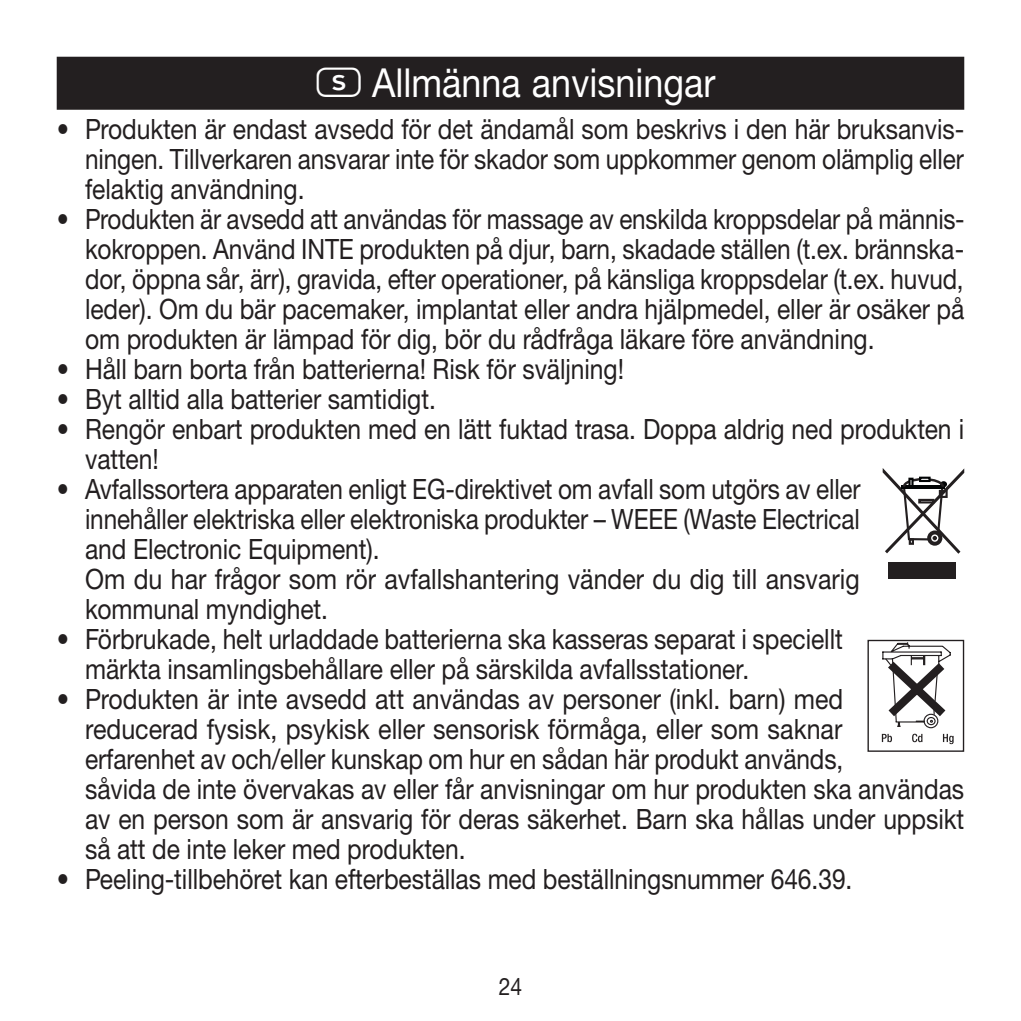
<style>
.page{position:relative;width:1021px;height:1021px;background:#fff}
.page>*{position:absolute;margin:0;border:0;box-sizing:border-box;transform-origin:0 0}
.t1{font:40px "Helvetica Neue LTW1 G";color:#fff;scale:.9 1}
.t2{font:28px/30px "Helvetica Neue LTW1 G";letter-spacing:-.005em;color:#231f20;text-align:justify;scale:.87 1}
.t3{font:28px/30px "Helvetica Neue LTW1 G";letter-spacing:-.005em;color:#231f20;scale:.88 1}
.t4{font:28px/30px "Helvetica Neue LTW1 G";letter-spacing:-.005em;color:#231f20;scale:.89 1}
.t5{font:24px "Helvetica Neue LTW1 G";color:#231f20;scale:.88 1}
.s1{font-family:"Laend Beurer 2012";font-weight:700;font-size:44px}
</style>
<div class="page">
<div style="left:57px;top:57px;width:907px;height:53px;background:#231f20"></div>
<div style="left:888px;top:562px;width:68px;height:16px;background:#231f20"></div>
<svg style="left:882px;top:468px;width:82px;height:85px"></svg>
<div style="left:867px;top:639px;width:97px;height:112px;border:1px solid #231f20"></div>
<svg style="left:879px;top:641px;width:75px;height:103px"></svg>
<h1 class="t1" style="left:317px;top:58px;width:444px"><span class="s1">S</span> Allmänna anvisningar</h1>
<p class="t3" style="left:85px;top:113px;width:1000px;text-align:justify;text-indent:-28px">• Produkten är endast avsedd för det ändamål som beskrivs i den här bruksanvis&shy;ningen. Tillverkaren ansvarar inte för skador som uppkommer genom olämplig eller felaktig användning.</p>
<p class="t2" style="left:85px;top:203px;width:1012px;text-indent:-28px">• Produkten är avsedd att användas för massage av enskilda kroppsdelar på männis&shy;kokroppen. Använd INTE produkten på djur, barn, skadade ställen (t.ex. brännska&shy;dor, öppna sår, ärr), gravida, efter operationer, på känsliga kroppsdelar (t.ex. huvud, leder). Om du bär pacemaker, implantat eller andra hjälpmedel, eller är osäker på om produkten är lämpad för dig, bör du rådfråga läkare före användning.</p>
<p class="t3" style="left:57px;top:353px;width:646px">• Håll barn borta från batterierna! Risk för sväljning!</p>
<p class="t3" style="left:57px;top:383px;width:432px">• Byt alltid alla batterier samtidigt.</p>
<p class="t3" style="left:85px;top:413px;width:1000px;text-indent:-28px">• Rengör enbart produkten med en lätt fuktad trasa. Doppa aldrig ned produkten i vatten!</p>
<p class="t2" style="left:85px;top:473px;width:893px;text-align:left;text-indent:-28px">• Avfallssortera apparaten enligt EG-direktivet om avfall som utgörs av eller innehåller elektriska eller elektroniska produkter – WEEE (Waste Electrical and Electronic Equipment).<br>Om du har frågor som rör avfallshantering vänder du dig till ansvarig kommunal myndighet.</p>
<p class="t3" style="left:85px;top:623px;width:862px;text-indent:-28px">• Förbrukade, helt urladdade batterierna ska kasseras separat i speciellt märkta insamlingsbehållare eller på särskilda avfallsstationer.</p>
<p class="t4" style="left:85px;top:683px;width:989px;text-indent:-28px">• Produkten är inte avsedd att användas av personer (inkl. barn) med<br>reducerad fysisk, psykisk eller sensorisk förmåga, eller som saknar<br>erfarenhet av och/eller kunskap om hur en sådan här produkt används,<br>såvida de inte övervakas av eller får anvisningar om hur produkten ska användas av en person som är ansvarig för deras säkerhet. Barn ska hållas under uppsikt så att de inte leker med produkten.</p>
<p class="t3" style="left:57px;top:863px;width:905px">• Peeling-tillbehöret kan efterbeställas med beställningsnummer 646.39.</p>
<p class="t5" style="left:499px;top:971px;width:28px">24</p>
</div>
